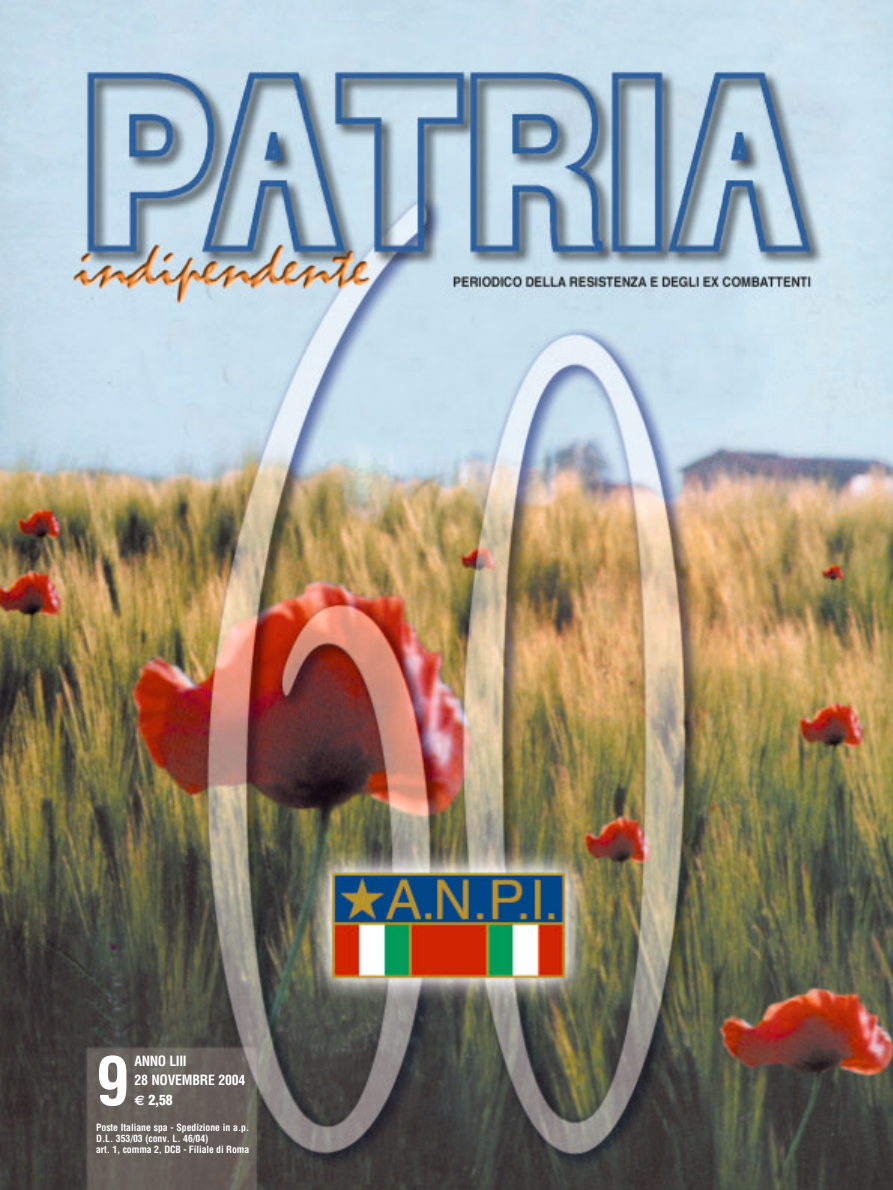
<style>
.page{position:relative;width:893px;height:1190px;background:#fff}
.page>*{position:absolute;margin:0;border:0;box-sizing:border-box;transform-origin:0 0}
.t1{font:700 condensed 66px "Helvetica";color:#fff}
.t2{font:700 condensed 13.8px/19.5px "Helvetica";letter-spacing:-.015em;color:#fff}
.t3{font:900 condensed 13.8px "Helvetica";color:#fff}
.t4{font:700 condensed 9.75px/11.2px "Helvetica";letter-spacing:-.005em;color:#fff}
.s1{font-family:"Euro Sans";font-weight:700;font-stretch:normal}
</style>
<div class="page">
<img style="left:0;top:0;width:892px;height:1190px">
<h2 class="t2" style="left:134px;top:1052px;width:113px">ANNO LIII<br>28 NOVEMBRE 2004</h2>
<h1 class="t1" style="left:96px;top:1055px;width:34px">9</h1>
<h2 class="t3" style="left:134px;top:1094px;width:40px"><span class="s1">€</span> 2,58</h2>
<p class="t4" style="left:96px;top:1122px;width:155px">Poste Italiane spa - Spedizione in a.p.<br>D.L. 353/03 (conv. L. 46/04)<br>art. 1, comma 2, DCB - Filiale di Roma</p>
</div>
